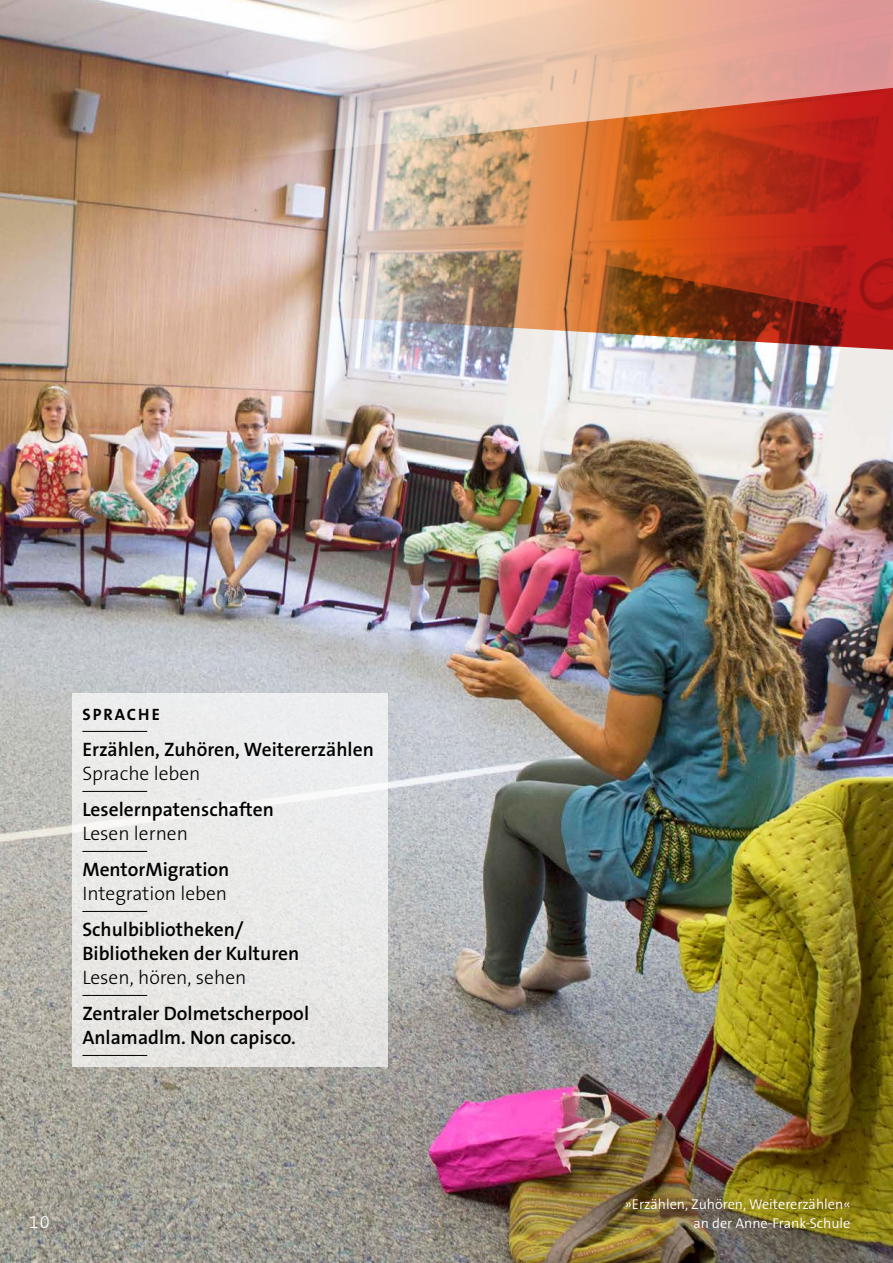
<style>
.page{position:relative;width:893px;height:1263px;background:#fff}
.page>*{position:absolute;margin:0;border:0;box-sizing:border-box;transform-origin:0 0}
.Kasten_bold{font:600 19.5px/24px "The Sans CE B6";color:#000}
.Kasten{font:300 19.5px "The Sans CE B3";color:#000}
.t1{font:300 18.15px "The Sans CE B3";color:#fff}
.Kasten_HL_bold{font:700 16.5px "The Sans CE B7";letter-spacing:.12em;color:#000}
.t2{font:300 14.25px "The Sans CE B4";color:#fff}
</style>
<div class="page">
<img style="left:0;top:200px;width:893px;height:1063px">
<img style="left:230px;top:200px;width:663px;height:150px">
<div style="left:72px;top:694px;width:315px;height:373px;background:#eaeae9"></div>
<hr style="left:82px;top:731px;width:65px;height:1px;background:#000">
<hr style="left:82px;top:791px;width:65px;height:1px;background:#000">
<hr style="left:82px;top:851px;width:65px;height:1px;background:#000">
<hr style="left:82px;top:911px;width:65px;height:1px;background:#000">
<hr style="left:82px;top:995px;width:65px;height:1px;background:#000">
<hr style="left:82px;top:1055px;width:65px;height:1px;background:#000">
<img style="left:0;top:0;width:893px;height:200px">
<p class="Kasten_HL_bold" style="left:82px;top:705px;width:79px">SPRACHE</p>
<p class="Kasten_bold" style="left:82px;top:738px;width:293px">Erzählen, Zuhören, Weitererzählen</p>
<p class="Kasten" style="left:82px;top:763px;width:120px">Sprache leben</p>
<p class="Kasten_bold" style="left:82px;top:798px;width:193px">Leselernpatenschaften</p>
<p class="Kasten" style="left:82px;top:823px;width:107px">Lesen lernen</p>
<p class="Kasten_bold" style="left:82px;top:858px;width:148px">MentorMigration</p>
<p class="Kasten" style="left:82px;top:883px;width:146px">Integration leben</p>
<p class="Kasten_bold" style="left:82px;top:918px;width:218px">Schulbibliotheken/<br>Bibliotheken der Kulturen</p>
<p class="Kasten" style="left:82px;top:967px;width:166px">Lesen, hören, sehen</p>
<p class="Kasten_bold" style="left:82px;top:1002px;width:228px">Zentraler Dolmetscherpool<br>Anlamadlm. Non capisco.</p>
<p class="t2" style="left:625px;top:1196px;width:227px">»Erzählen, Zuhören, Weitererzählen«</p>
<p class="t1" style="left:29px;top:1212px;width:22px">10</p>
<p class="t2" style="left:693px;top:1216px;width:159px">an der Anne-Frank-Schule</p>
</div>
